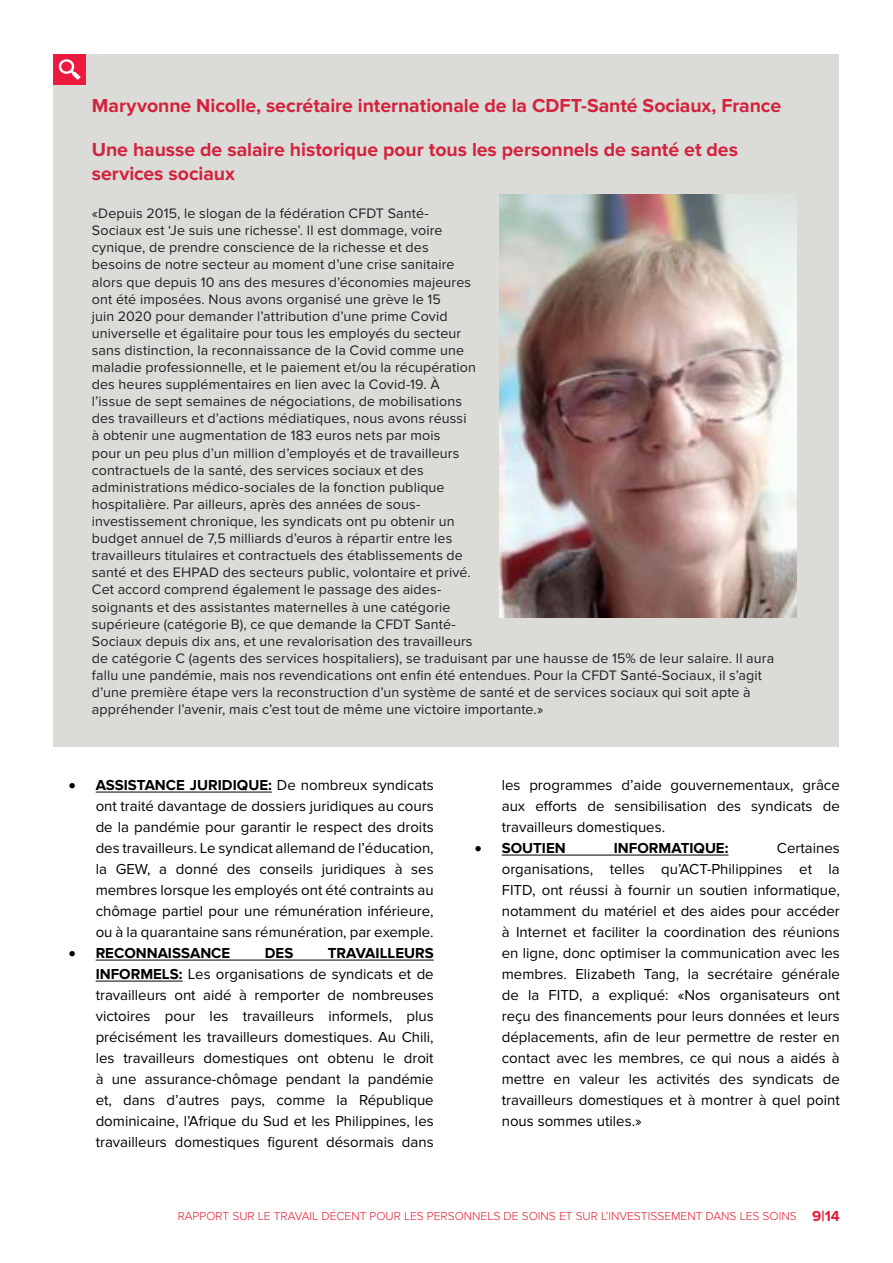
<style>
.page{position:relative;width:893px;height:1263px;background:#fff}
.page>*{position:absolute;margin:0;border:0;box-sizing:border-box;transform-origin:0 0}
.Subheader{font:700 19.5px/23.4px "Proxima Nova";letter-spacing:-.005em;color:#d4223d}
.t1{font:15px/21px "Proxima Nova";color:#000;text-align:justify}
.t2{font:700 15px "Proxima Nova";color:#000}
.Body_copy{font:14.25px/17.1px "Proxima Nova";letter-spacing:.01em;color:#231f20}
.t3{font:300 12px "Proxima Nova";color:#e61c35}
.s1{font-weight:700}
.s2{font-weight:700;font-size:15px}
</style>
<div class="page">
<hr style="left:96px;top:792px;width:176px;height:1px;background:#000">
<hr style="left:96px;top:960px;width:338px;height:1px;background:#000">
<hr style="left:96px;top:981px;width:87px;height:1px;background:#000">
<hr style="left:502px;top:855px;width:226px;height:1px;background:#000">
<div style="left:53px;top:54px;width:786px;height:692px;background:#dbdcd8"></div>
<div style="left:53px;top:54px;width:33px;height:31px;background:#ed1a40"></div>
<svg style="left:58px;top:59px;width:23px;height:21px"></svg>
<img style="left:500px;top:195px;width:297px;height:422px">
<p class="Subheader" style="left:92px;top:94px;width:691px">Maryvonne Nicolle, secrétaire internationale de la CDFT-Santé Sociaux, France</p>
<p class="Subheader" style="left:92px;top:139px;width:648px">Une hausse de salaire historique pour tous les personnels de santé et des services sociaux</p>
<p class="Body_copy" style="left:92px;top:205px;width:684px">«Depuis 2015, le slogan de la fédération CFDT Santé-<br>Sociaux est ‘Je suis une richesse’. Il est dommage, voire<br>cynique, de prendre conscience de la richesse et des<br>besoins de notre secteur au moment d’une crise sanitaire<br>alors que depuis 10 ans des mesures d’économies majeures<br>ont été imposées. Nous avons organisé une grève le 15<br>juin 2020 pour demander l’attribution d’une prime Covid<br>universelle et égalitaire pour tous les employés du secteur<br>sans distinction, la reconnaissance de la Covid comme une<br>maladie professionnelle, et le paiement et/ou la récupération<br>des heures supplémentaires en lien avec la Covid-19. À<br>l’issue de sept semaines de négociations, de mobilisations<br>des travailleurs et d’actions médiatiques, nous avons réussi<br>à obtenir une augmentation de 183 euros nets par mois<br>pour un peu plus d’un million d’employés et de travailleurs<br>contractuels de la santé, des services sociaux et des<br>administrations médico-sociales de la fonction publique<br>hospitalière. Par ailleurs, après des années de sous-<br>investissement chronique, les syndicats ont pu obtenir un<br>budget annuel de 7,5 milliards d’euros à répartir entre les<br>travailleurs titulaires et contractuels des établissements de<br>santé et des EHPAD des secteurs public, volontaire et privé.<br>Cet accord comprend également le passage des aides-<br>soignants et des assistantes maternelles à une catégorie<br>supérieure (catégorie B), ce que demande la CFDT Santé-<br>Sociaux depuis dix ans, et une revalorisation des travailleurs<br>de catégorie C (agents des services hospitaliers), se traduisant par une hausse de 15% de leur salaire. Il aura fallu une pandémie, mais nos revendications ont enfin été entendues. Pour la CFDT Santé-Sociaux, il s’agit d’une première étape vers la reconstruction d’un système de santé et de services sociaux qui soit apte à appréhender l’avenir, mais c’est tout de même une victoire importante.»</p>
<p class="t1" style="left:96px;top:775px;width:340px;text-indent:-27px">• <span class="s1">ASSISTANCE JURIDIQUE:</span> De nombreux syndicats ont traité davantage de dossiers juridiques au cours de la pandémie pour garantir le respect des droits des travailleurs. Le syndicat allemand de l’éducation, la GEW, a donné des conseils juridiques à ses membres lorsque les employés ont été contraints au chômage partiel pour une rémunération inférieure, ou à la quarantaine sans rémunération, par exemple.</p>
<p class="t2" style="left:69px;top:944px;width:163px">• RECONNAISSANCE</p>
<p class="t2" style="left:265px;top:944px;width:30px">DES</p>
<p class="t1" style="left:96px;top:943px;width:340px;text-indent:232px"><span class="s1">TRAVAILLEURS INFORMELS:</span> Les organisations de syndicats et de travailleurs ont aidé à remporter de nombreuses victoires pour les travailleurs informels, plus précisément les travailleurs domestiques. Au Chili, les travailleurs domestiques ont obtenu le droit à une assurance-chômage pendant la pandémie et, dans d’autres pays, comme la République dominicaine, l’Afrique du Sud et les Philippines, les travailleurs domestiques figurent désormais dans</p>
<p class="t1" style="left:502px;top:775px;width:340px">les programmes d’aide gouvernementaux, grâce aux efforts de sensibilisation des syndicats de travailleurs domestiques.</p>
<p class="t2" style="left:475px;top:839px;width:92px">• SOUTIEN</p>
<p class="t2" style="left:614px;top:839px;width:116px">INFORMATIQUE:</p>
<p class="t1" style="left:502px;top:838px;width:340px;text-indent:275px">Certaines organisations, telles qu’ACT-Philippines et la FITD, ont réussi à fournir un soutien informatique, notamment du matériel et des aides pour accéder à Internet et faciliter la coordination des réunions en ligne, donc optimiser la communication avec les membres. Elizabeth Tang, la secrétaire générale de la FITD, a expliqué: «Nos organisateurs ont reçu des financements pour leurs données et leurs déplacements, afin de leur permettre de rester en contact avec les membres, ce qui nous a aidés à mettre en valeur les activités des syndicats de travailleurs domestiques et à montrer à quel point nous sommes utiles.»</p>
<p class="t3" style="left:178px;top:1209px;width:664px">RAPPORT SUR LE TRAVAIL DÉCENT POUR LES PERSONNELS DE SOINS ET SUR L’INVESTISSEMENT DANS LES SOINS <span class="s2">9|14</span></p>
</div>
